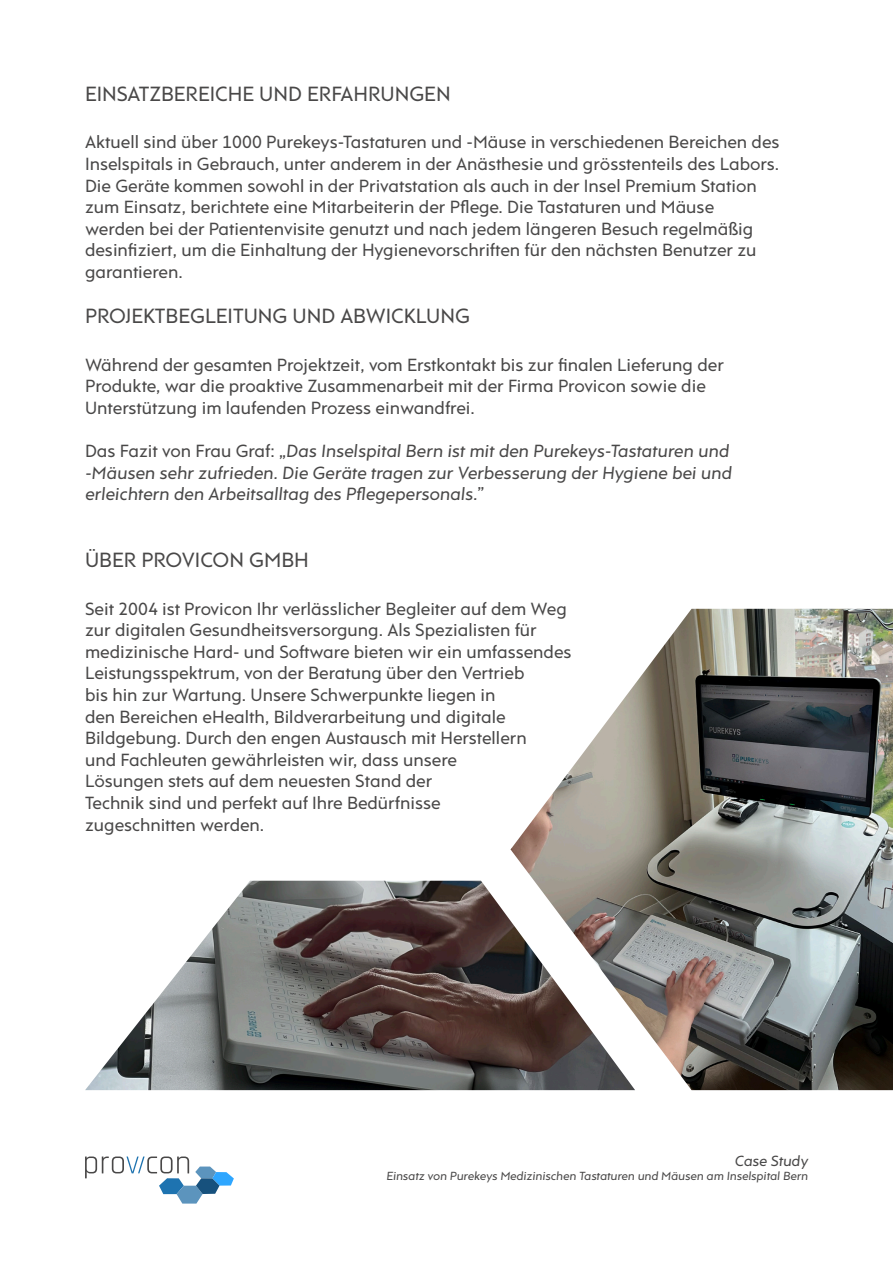
<style>
.page{position:relative;width:893px;height:1263px;background:#fff}
.page>*{position:absolute;margin:0;border:0;box-sizing:border-box;transform-origin:0 0}
.t1{font:21px "Rams";color:#494848}
.t2{font:18px/21.6px "Rams";color:#494848}
.t3{font:italic 18px/21.6px "Rams";color:#494848}
.t4{font:italic 15px "Rams";color:#494848}
.t5{font:italic 12px "Rams";color:#494848}
.s1{font-style:normal}
</style>
<div class="page">
<svg style="left:85px;top:1156px;width:149px;height:47px"></svg>
<img style="left:511px;top:609px;width:382px;height:481px">
<img style="left:85px;top:881px;width:550px;height:209px">
<p class="t1" style="left:85px;top:81px;width:367px">EINSATZBEREICHE UND ERFAHRUNGEN</p>
<p class="t2" style="left:85px;top:132px;width:696px">Aktuell sind über 1000 Purekeys-Tastaturen und -Mäuse in verschiedenen Bereichen des<br>Inselspitals in Gebrauch, unter anderem in der Anästhesie und grösstenteils des Labors.</p>
<p class="t2" style="left:85px;top:175px;width:673px">Die Geräte kommen sowohl in der Privatstation als auch in der Insel Premium Station zum Einsatz, berichtete eine Mitarbeiterin der Pflege. Die Tastaturen und Mäuse werden bei der Patientenvisite genutzt und nach jedem längeren Besuch regelmäßig desinfiziert, um die Einhaltung der Hygienevorschriften für den nächsten Benutzer zu garantieren.</p>
<p class="t1" style="left:85px;top:303px;width:387px">PROJEKTBEGLEITUNG UND ABWICKLUNG</p>
<p class="t2" style="left:85px;top:354px;width:640px">Während der gesamten Projektzeit, vom Erstkontakt bis zur finalen Lieferung der<br>Produkte, war die proaktive Zusammenarbeit mit der Firma Provicon sowie die<br>Unterstützung im laufenden Prozess einwandfrei.</p>
<p class="t3" style="left:85px;top:440px;width:648px"><span class="s1">Das Fazit von Frau Graf: „</span>Das Inselspital Bern ist mit den Purekeys-Tastaturen und -Mäusen sehr zufrieden. Die Geräte tragen zur Verbesserung der Hygiene bei und erleichtern den Arbeitsalltag des Pflegepersonals.<span class="s1">”</span></p>
<p class="t1" style="left:85px;top:547px;width:225px">ÜBER PROVICON GMBH</p>
<p class="t2" style="left:85px;top:598px;width:488px">Seit 2004 ist Provicon Ihr verlässlicher Begleiter auf dem Weg zur digitalen Gesundheitsversorgung. Als Spezialisten für medizinische Hard- und Software bieten wir ein umfassendes Leistungsspektrum, von der Beratung über den Vertrieb<br>bis hin zur Wartung. Unsere Schwerpunkte liegen in<br>den Bereichen eHealth, Bildverarbeitung und digitale Bildgebung. Durch den engen Austausch mit Herstellern<br>und Fachleuten gewährleisten wir, dass unsere<br>Lösungen stets auf dem neuesten Stand der<br>Technik sind und perfekt auf Ihre Bedürfnisse<br>zugeschnitten werden.</p>
<p class="t4" style="left:735px;top:1151px;width:75px">Case Study</p>
<p class="t5" style="left:386px;top:1169px;width:423px">Einsatz von Purekeys Medizinischen Tastaturen und Mäusen am Inselspital Bern</p>
</div>
